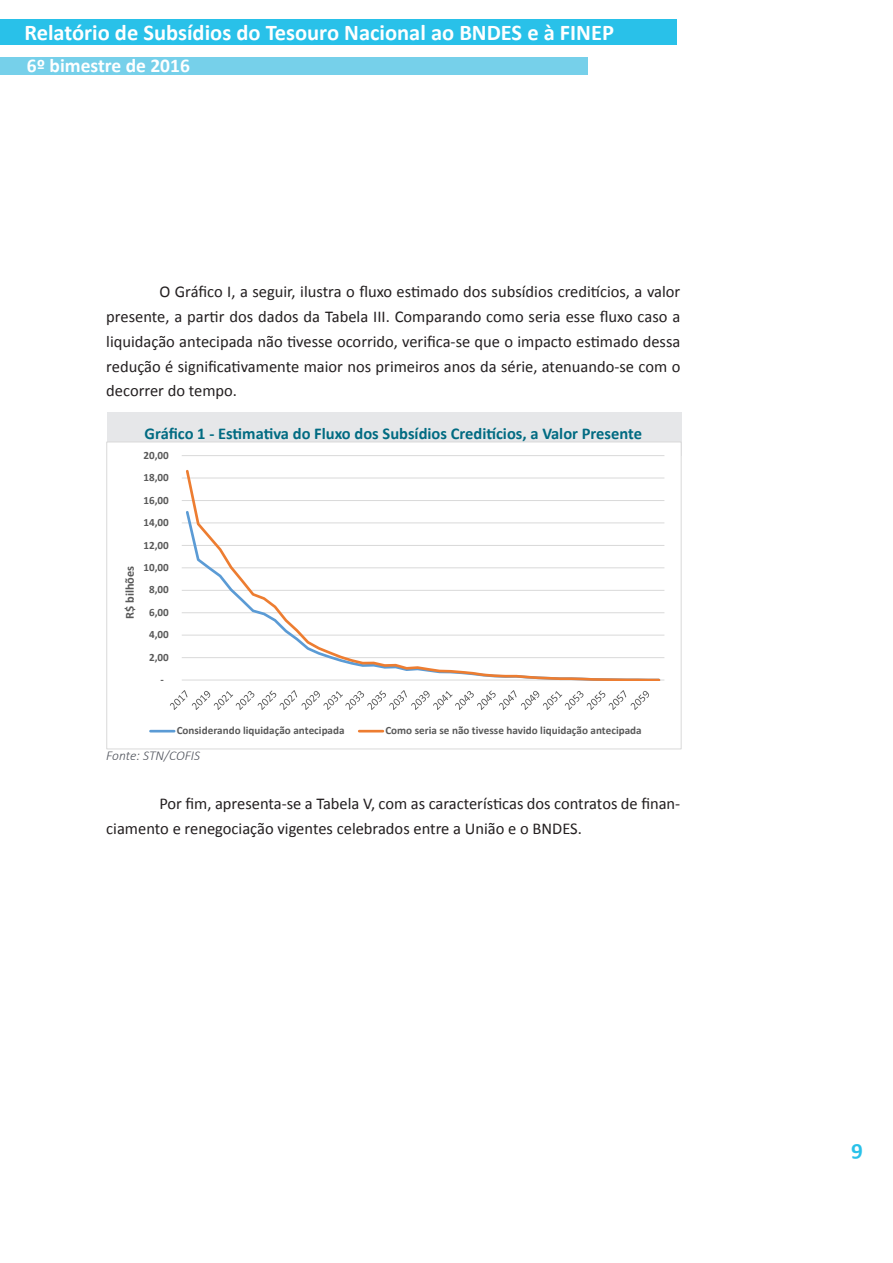
<style>
.page{position:relative;width:893px;height:1263px;background:#fff}
.page>*{position:absolute;margin:0;border:0;box-sizing:border-box;transform-origin:0 0}
.t1{font:700 25.5px "Calibri";color:#fff}
.t2{font:700 22.5px "Calibri";color:#fff}
.t3{font:700 22.5px "Calibri";color:#29c1e9}
.t4{font:700 19.5px "Calibri";color:#fff}
.CORPO_DO_TEXTO{font:16.5px/24.8px "Calibri";color:#231f20;text-align:justify}
.TITULO_TABELA{font:700 16.5px "Calibri";color:#016b82}
.FONTE{font:italic 300 13.5px "Calibri";letter-spacing:-.005em;color:#4f535c}
.t5{font:700 12.3px "Calibri";letter-spacing:.005em;color:#595959}
.t6{font:700 11.1px "Calibri";color:#595959}
</style>
<div class="page">
<div style="left:0;top:19px;width:677px;height:26px;background:#29c1e9"></div>
<div style="left:0;top:57px;width:588px;height:17px;background:#76d0ea"></div>
<div style="left:107px;top:412px;width:574px;height:44px;background:#e6e7e9"></div>
<div style="left:107px;top:442px;width:574px;height:307px;background:#fff"></div>
<hr style="left:182px;top:657px;width:482px;height:1px;background:#d9d9d9">
<hr style="left:182px;top:635px;width:482px;height:1px;background:#d9d9d9">
<hr style="left:182px;top:612px;width:482px;height:1px;background:#d9d9d9">
<hr style="left:182px;top:590px;width:482px;height:1px;background:#d9d9d9">
<hr style="left:182px;top:567px;width:482px;height:1px;background:#d9d9d9">
<hr style="left:182px;top:545px;width:482px;height:1px;background:#d9d9d9">
<hr style="left:182px;top:522px;width:482px;height:1px;background:#d9d9d9">
<hr style="left:182px;top:500px;width:482px;height:1px;background:#d9d9d9">
<hr style="left:182px;top:477px;width:482px;height:1px;background:#d9d9d9">
<hr style="left:182px;top:455px;width:482px;height:1px;background:#d9d9d9">
<hr style="left:182px;top:680px;width:482px;height:1px;background:#d9d9d9">
<svg style="left:184px;top:470px;width:478px;height:211px"></svg>
<svg style="left:170px;top:690px;width:479px;height:20px"></svg>
<hr style="left:150px;top:730px;width:24px;height:2px;background:#5b9bd5">
<hr style="left:359px;top:730px;width:24px;height:2px;background:#ed7d31">
<h1 class="t1" style="left:9px;top:18px;width:437px">POLÍTICA DE COMUNICAÇÃO INTEGRADA</h1>
<h2 class="t2" style="left:24px;top:19px;width:591px">Relatório de Subsídios do Tesouro Nacional ao BNDES e à FINEP</h2>
<p class="t4" style="left:27px;top:53px;width:165px">6º bimestr de 2016</p>
<p class="t4" style="left:36px;top:53px;width:137px">manual de crises</p>
<p class="CORPO_DO_TEXTO" style="left:106px;top:279px;width:576px;text-indent:53px">O Gráfico I, a seguir, ilustra o fluxo estimado dos subsídios creditícios, a valor presente, a partir dos dados da Tabela III. Comparando como seria esse fluxo caso a liquidação antecipada não tivesse ocorrido, verifica-se que o impacto estimado dessa redução é significativamente maior nos primeiros anos da série, atenuando-se com o decorrer do tempo.</p>
<p class="TITULO_TABELA" style="left:145px;top:423px;width:499px">Gráfico 1 - Estimativa do Fluxo dos Subsídios Creditícios, a Valor Presente</p>
<p class="t6" style="left:143px;top:448px;width:27px">20,00</p>
<p class="t6" style="left:143px;top:471px;width:27px">18,00</p>
<p class="t6" style="left:143px;top:493px;width:27px">16,00</p>
<p class="t6" style="left:143px;top:515px;width:27px">14,00</p>
<p class="t5" style="left:122px;top:619px;width:55px;rotate:-90deg">R$ bilhões</p>
<p class="t6" style="left:143px;top:538px;width:27px">12,00</p>
<p class="t6" style="left:143px;top:560px;width:27px">10,00</p>
<p class="t6" style="left:149px;top:583px;width:21px">8,00</p>
<p class="t6" style="left:149px;top:605px;width:21px">6,00</p>
<p class="t6" style="left:149px;top:628px;width:21px">4,00</p>
<p class="t6" style="left:149px;top:650px;width:21px">2,00</p>
<p class="t6" style="left:160px;top:673px;width:5px">-</p>
<p class="t6" style="left:177px;top:724px;width:169px">Considerando liquidação antecipada</p>
<p class="t6" style="left:385px;top:724px;width:258px">Como seria se não tivesse havido liquidação antecipada</p>
<p class="FONTE" style="left:106px;top:747px;width:95px">Fonte: STN/COFIS</p>
<p class="CORPO_DO_TEXTO" style="left:106px;top:791px;width:576px;text-indent:53px">Por fim, apresenta-se a Tabela V, com as características dos contratos de finan&shy;ciamento e renegociação vigentes celebrados entre a União e o BNDES.</p>
<h2 class="t3" style="left:851px;top:1134px;width:13px">9</h2>
</div>
